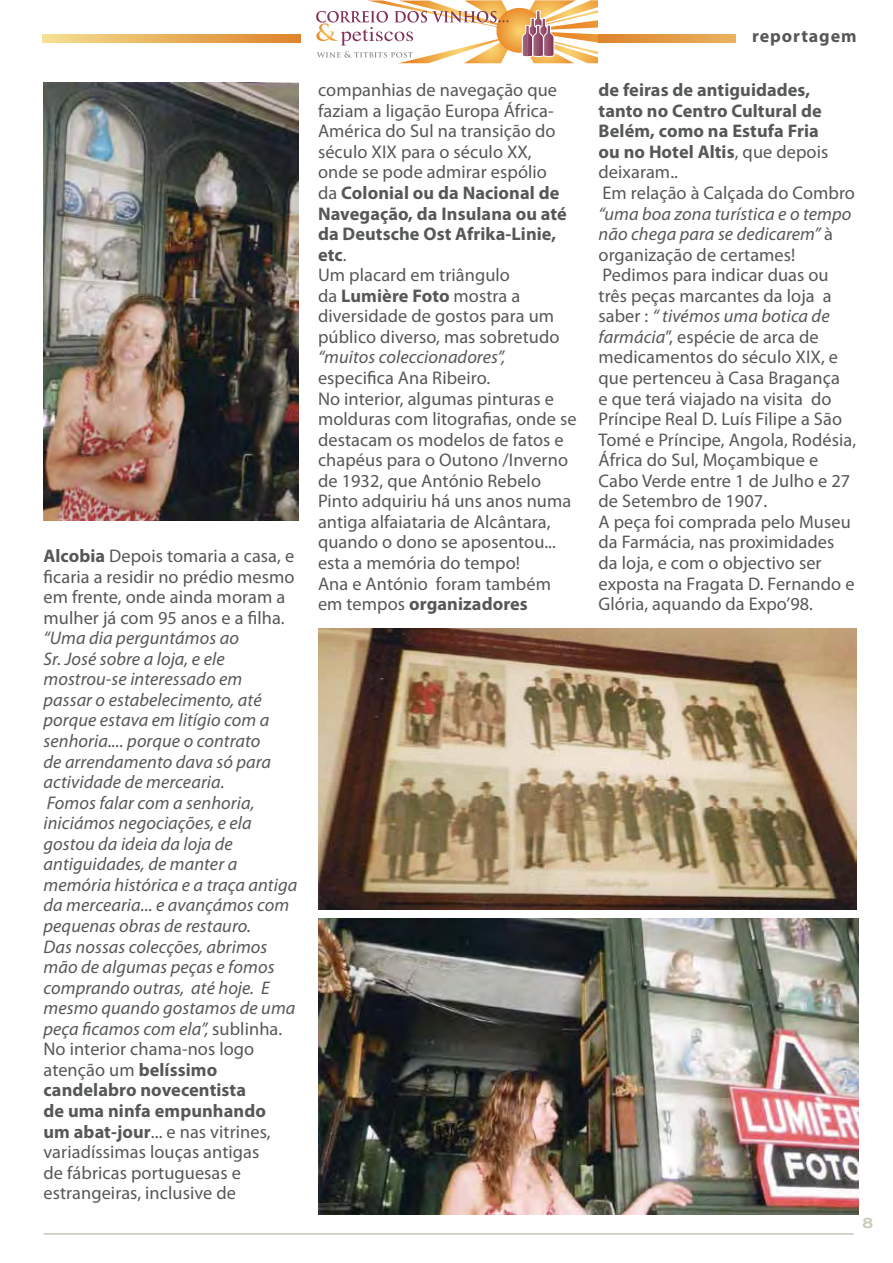
<style>
.page{position:relative;width:893px;height:1263px;background:#fff}
.page>*{position:absolute;margin:0;border:0;box-sizing:border-box;transform-origin:0 0}
.t1{font:18.3px/20.5px "Myriad Pro";letter-spacing:.005em;color:#565858}
.t2{font:italic 18.3px/20.5px "Myriad Pro";letter-spacing:.005em;color:#565858}
.t3{font:700 18.3px/20.5px "Myriad Pro";letter-spacing:.005em;color:#565858}
.t4{font:700 18px "Myriad Pro";letter-spacing:.05em;color:#565858}
.t5{font:700 15px "Copperplate Gothic";color:#c8c8b7}
.s1{font-weight:700}
.s2{font-style:normal}
.s3{font-weight:700;font-style:normal}
.s4{font-weight:400}
.s5{font-style:italic}
</style>
<div class="page">
<hr style="left:44px;top:1233px;width:810px;height:2px;background:#c8c8b7">
<svg style="left:316px;top:0;width:282px;height:63px"></svg>
<svg style="left:598px;top:34px;width:138px;height:8px"></svg>
<svg style="left:42px;top:34px;width:258px;height:8px;background:#e9b15d"></svg>
<img style="left:44px;top:83px;width:254px;height:437px">
<img style="left:318px;top:918px;width:540px;height:296px">
<img style="left:318px;top:628px;width:538px;height:281px">
<p class="t1" style="left:44px;top:545px;width:253px"><span class="s1">Alcobia</span> Depois tomaria a casa, e ficaria a residir no prédio mesmo em frente, onde ainda moram a mulher já com 95 anos e a filha.</p>
<p class="t2" style="left:44px;top:627px;width:255px">“Uma dia perguntámos ao<br>Sr. José sobre a loja, e ele mostrou-se interessado em<br>passar o estabelecimento, até porque estava em litígio com a senhoria.... porque o contrato<br>de arrendamento dava só para actividade de mercearia.<br>Fomos falar com a senhoria, iniciámos negociações, e ela gostou da ideia da loja de antiguidades, de manter a memória histórica e a traça antiga da mercearia... e avançámos com pequenas obras de restauro.<br>Das nossas colecções, abrimos mão de algumas peças e fomos comprando outras, até hoje. E mesmo quando gostamos de uma peça ficamos com ela”, <span class="s2">sublinha.<br>No interior chama-nos logo atenção um</span> <span class="s3">belíssimo candelabro novecentista<br>de uma ninfa empunhando<br>um abat-jour</span><span class="s2">... e nas vitrines, variadíssimas louças antigas<br>de fábricas portuguesas e estrangeiras, inclusive de</span></p>
<p class="t1" style="left:318px;top:80px;width:250px">companhias de navegação que faziam a ligação Europa África-<br>América do Sul na transição do século XIX para o século XX, onde se pode admirar espólio da <span class="s1">Colonial ou da Nacional de<br>Navegação, da Insulana ou até da Deutsche Ost Afrika-Linie, etc</span>.<br>Um placard em triângulo<br>da <span class="s1">Lumière Foto</span> mostra a diversidade de gostos para um público diverso, mas sobretudo</p>
<p class="t2" style="left:318px;top:347px;width:189px">“muitos coleccionadores”,</p>
<p class="t1" style="left:318px;top:367px;width:260px">especifica Ana Ribeiro.<br>No interior, algumas pinturas e molduras com litografias, onde se destacam os modelos de fatos e chapéus para o Outono /Inverno de 1932, que António Rebelo<br>Pinto adquiriu há uns anos numa antiga alfaiataria de Alcântara, quando o dono se aposentou... esta a memória do tempo!<br>Ana e António foram também em tempos <span class="s1">organizadores</span></p>
<p class="t4" style="left:752px;top:24px;width:106px">reportagem</p>
<p class="t3" style="left:598px;top:79px;width:258px">de feiras de antiguidades, tanto no Centro Cultural de<br>Belém, como na Estufa Fria<br>ou no Hotel Altis<span class="s4">, que depois deixaram..<br>Em relação à Calçada do Combro</span></p>
<p class="t1" style="left:598px;top:203px;width:259px"><span class="s5">“uma boa zona turística e o tempo não chega para se dedicarem”</span> à organização de certames!<br>Pedimos para indicar duas ou três peças marcantes da loja a saber : <span class="s5">“ tivémos uma botica de farmácia</span>”, espécie de arca de medicamentos do século XIX, e que pertenceu à Casa Bragança<br>e que terá viajado na visita do<br>Príncipe Real D. Luís Filipe a São<br>Tomé e Príncipe, Angola, Rodésia,<br>África do Sul, Moçambique e<br>Cabo Verde entre 1 de Julho e 27 de Setembro de 1907.<br>A peça foi comprada pelo Museu da Farmácia, nas proximidades da loja, e com o objectivo ser exposta na Fragata D. Fernando e<br>Glória, aquando da Expo’98.</p>
<p class="t5" style="left:862px;top:1215px;width:12px">8</p>
</div>
